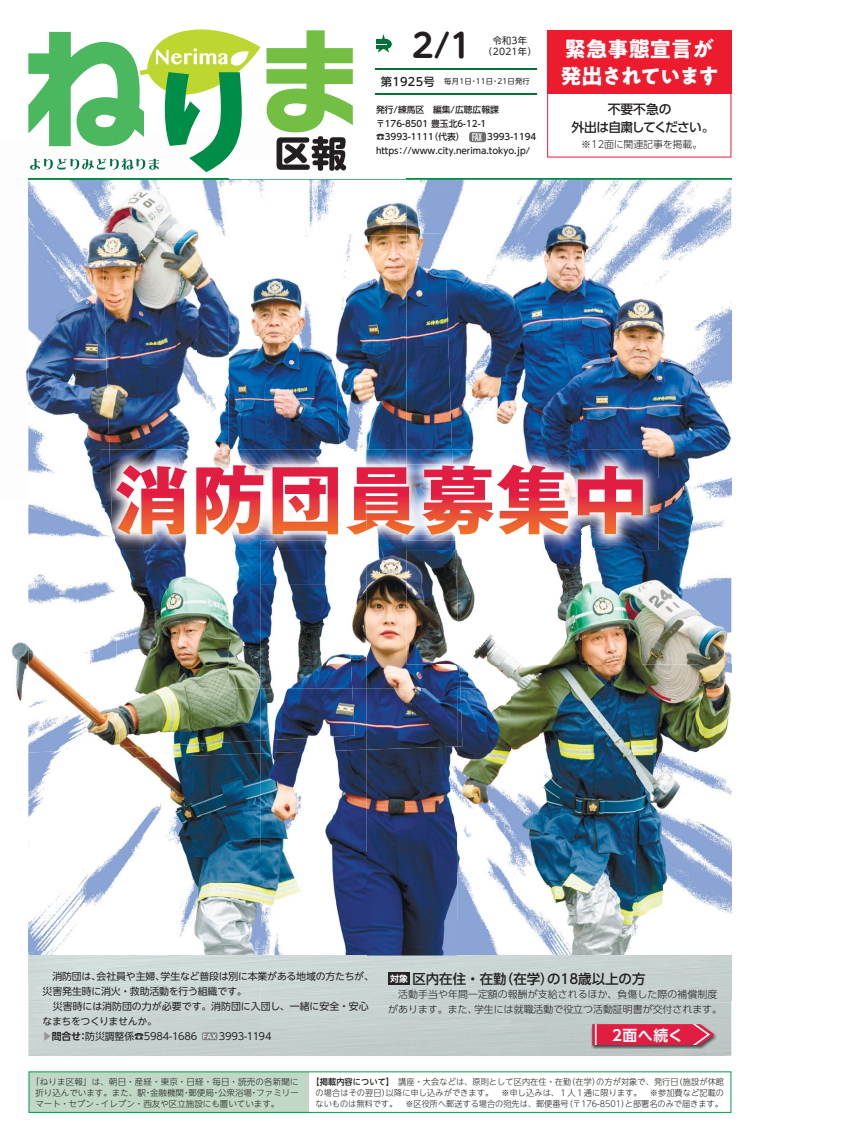
<style>
.page{position:relative;width:842px;height:1137px;background:#fff}
.page>*{position:absolute;margin:0;border:0;box-sizing:border-box;transform-origin:0 0}
.t1{font:32.5px "UD Shin M Go Pro De Bold 90 pv RKSJ H";color:#231f20}
.t2{font:21.3px/27.6px "PA1 Gothic Std Bold 90 pv RKSJ H";letter-spacing:-.015em;color:#fff}
.t3{font:14.9px "UD Shin Go NT Pr 6 De Bold 90 pv RKSJ H";letter-spacing:.035em;color:#fff}
.t4{font:13.5px "UD Shin Go Pro Medium 90 pv RKSJ H";color:#231f20}
.t5{font:12.8px/17.7px "UD Shin Go Pro Medium 90 pv RKSJ H";letter-spacing:-.045em;color:#231f20;text-align:center}
.t6{font:11.3px "UD Shin M Go Pro Medium 90 pv RKSJ H";letter-spacing:.025em;color:#231f20}
.t7{font:9.9px/14.9px "UD Shin Go NT Pro Regular 90 pv RKSJ H";letter-spacing:-.02em;color:#262324}
.t8{font:9.9px/14.9px "UD Shin Go Pro Light 90 pv RKSJ H";color:#231f20;text-align:center}
.t9{font:9.2px/10.6px "UD Shin M Go Pro Regular 90 pv RKSJ H";letter-spacing:.025em;color:#231f20;text-align:center}
.t10{font:8.9px/13.5px "UD Shin Go NT Pr 6 Medium 90 pv RKSJ H";color:#231f20}
.t11{font:8.5px/10.6px "UD Shin Go NT Pr 6 Light 90 pv RKSJ H";color:#231f20;text-align:center;scale:.96 1}
.t12{font:8.5px/10.6px "UD Shin Go NT Pr 6 Light 90 pv RKSJ H";color:#231f20;text-align:justify}
.t13{font:7.4px "UD Shin M Go Pro Regular 90 pv RKSJ H";letter-spacing:.025em;color:#231f20}
.s1{font-family:"UD Shin Go NT Pro De Bold 90 pv RKSJ H";color:#939598}
.s2{font-family:"UD Shin Go NT Pro De Bold 90 pv RKSJ H"}
.s3{font-family:"UD Shin M Go Pr 6 Medium 90 pv RKSJ H";font-size:6.6px;color:#fff}
.s4{font-family:"UD Shin Go Pr 6 De Bold 90 pv RKSJ H";font-size:8.9px;color:#fff}
.s5{font-family:"UD Shin Go NT Pr 6 Medium 90 pv RKSJ H"}
</style>
<div class="page">
<img style="left:28px;top:172px;width:201px;height:7px">
<img style="left:25px;top:366px;width:3px;height:26px">
<img style="left:11px;top:642px;width:17px;height:59px">
<img style="left:28px;top:180px;width:100px;height:320px">
<img style="left:128px;top:180px;width:101px;height:62px">
<img style="left:28px;top:179px;width:298px;height:1px">
<img style="left:106px;top:345px;width:91px;height:104px">
<img style="left:197px;top:241px;width:32px;height:208px">
<img style="left:102px;top:242px;width:95px;height:103px">
<img style="left:581px;top:178px;width:151px;height:25px">
<img style="left:731px;top:207px;width:1px;height:20px">
<img style="left:581px;top:179px;width:150px;height:84px">
<img style="left:326px;top:179px;width:80px;height:55px">
<img style="left:337px;top:306px;width:69px;height:143px">
<img style="left:341px;top:234px;width:65px;height:72px">
<img style="left:229px;top:180px;width:100px;height:57px">
<img style="left:229px;top:343px;width:111px;height:106px">
<img style="left:229px;top:278px;width:83px;height:65px">
<img style="left:406px;top:178px;width:175px;height:69px">
<img style="left:452px;top:247px;width:59px;height:202px">
<img style="left:511px;top:247px;width:70px;height:16px">
<img style="left:406px;top:179px;width:175px;height:1px">
<img style="left:406px;top:233px;width:46px;height:216px">
<img style="left:731px;top:302px;width:1px;height:372px">
<img style="left:581px;top:263px;width:120px;height:215px">
<img style="left:701px;top:302px;width:30px;height:198px">
<img style="left:658px;top:478px;width:43px;height:36px">
<img style="left:488px;top:263px;width:93px;height:186px">
<div style="left:29px;top:1072px;width:280px;height:40px;background:#c1d8c5"></div>
<div style="left:28px;top:1071px;width:703px;height:42px;border:1px solid #009d4a"></div>
<img style="left:101px;top:449px;width:8px;height:51px">
<img style="left:109px;top:449px;width:120px;height:51px">
<img style="left:229px;top:449px;width:352px;height:15px">
<img style="left:581px;top:449px;width:77px;height:101px">
<img style="left:116px;top:464px;width:204px;height:1px">
<img style="left:453px;top:464px;width:190px;height:71px">
<img style="left:28px;top:753px;width:133px;height:202px">
<img style="left:161px;top:758px;width:99px;height:197px">
<img style="left:120px;top:742px;width:140px;height:16px">
<img style="left:28px;top:636px;width:88px;height:117px">
<img style="left:28px;top:504px;width:85px;height:100px">
<img style="left:116px;top:649px;width:115px;height:99px">
<img style="left:231px;top:688px;width:29px;height:54px">
<img style="left:113px;top:550px;width:116px;height:99px">
<img style="left:229px;top:550px;width:31px;height:138px">
<img style="left:101px;top:500px;width:10px;height:50px">
<img style="left:111px;top:500px;width:5px;height:50px">
<img style="left:510px;top:664px;width:221px;height:291px">
<img style="left:641px;top:514px;width:90px;height:150px">
<img style="left:581px;top:550px;width:60px;height:114px">
<img style="left:510px;top:550px;width:71px;height:138px">
<img style="left:457px;top:551px;width:31px;height:137px">
<img style="left:543px;top:535px;width:38px;height:15px">
<img style="left:366px;top:749px;width:91px;height:206px">
<img style="left:366px;top:688px;width:91px;height:61px">
<img style="left:352px;top:550px;width:75px;height:138px">
<img style="left:427px;top:664px;width:30px;height:24px">
<img style="left:406px;top:550px;width:51px;height:114px">
<img style="left:116px;top:465px;width:378px;height:85px">
<img style="left:260px;top:753px;width:106px;height:202px">
<img style="left:260px;top:688px;width:106px;height:65px">
<img style="left:260px;top:688px;width:95px;height:52px">
<img style="left:260px;top:585px;width:92px;height:103px">
<img style="left:260px;top:550px;width:67px;height:35px">
<img style="left:457px;top:688px;width:53px;height:267px">
<img style="left:457px;top:688px;width:5px;height:58px">
<img style="left:457px;top:595px;width:3px;height:69px">
<img style="left:488px;top:541px;width:22px;height:211px">
<svg style="left:28px;top:29px;width:325px;height:143px"></svg>
<div style="left:383px;top:40px;width:9px;height:9px;background:#007236;border-radius:50%"></div>
<svg style="left:376px;top:34px;width:13px;height:19px"></svg>
<hr style="left:375px;top:93px;width:162px;height:2px;background:#007236">
<hr style="left:375px;top:68px;width:162px;height:2px;background:#007236">
<div style="left:469px;top:132px;width:17px;height:10px;background:#6d6e70;border-radius:3px"></div>
<div style="left:547px;top:30px;width:184px;height:64px;background:#ed1b2e"></div>
<div style="left:510px;top:955px;width:221px;height:46px;background:#c7d1d0"></div>
<div style="left:260px;top:955px;width:250px;height:74px;background:#cad4d3"></div>
<img style="left:591px;top:1022px;width:127px;height:27px">
<svg style="left:592px;top:1024px;width:123px;height:21px;background:#de2e4f"></svg>
<div style="left:388px;top:972px;width:22px;height:13px;background:#262324"></div>
<div style="left:202px;top:1032px;width:15px;height:8px;background:#808285;border-radius:2px"></div>
<h1 class="t1" style="left:412px;top:34px;width:61px">2/1</h1>
<h3 class="t6" style="left:381px;top:78px;width:56px">第1925号</h3>
<p class="t9" style="left:483px;top:36px;width:55px">令和3年（2021年）</p>
<p class="t13" style="left:444px;top:79px;width:87px">毎月1日・11日・21日発行</p>
<p class="t10" style="left:376px;top:105px;width:136px">発行/練馬区　編集/広聴広報課 　〒176-8501 豊玉北6-12-1　☎3993-1111（代表）</p>
<p class="t10" style="left:376px;top:131px;width:162px;text-indent:111px">3993-1194 https：//www.city.nerima.tokyo.jp/</p>
<h2 class="t2" style="left:560px;top:38px;width:161px">緊急事態宣言が発出されています</h2>
<h3 class="t5" style="left:572px;top:102px;width:144px">不要不急の<br>外出は自粛してください。</h3>
<p class="t8" style="left:581px;top:138px;width:122px">※12面に関連記事を掲載。</p>
<p class="t7" style="left:42px;top:970px;width:333px;text-indent:10px">消防団は、会社員や主婦、学生など普段は別に本業がある地域の方たちが、災害発生時に消火・救助活動を行う組織です。<br>　災害時には消防団の力が必要です。消防団に入団し、一緒に安全・安心なまちをつくりませんか。<br><span class="s1">▶</span><span class="s2">問合せ：</span>防災調整係☎5984-1686 <span class="s3">FAX</span> 3993-1194</p>
<h3 class="t4" style="left:390px;top:973px;width:257px"><span class="s4">対象</span>区内在住・在勤（在学）の18歳以上の方</h3>
<p class="t8" style="left:388px;top:988px;width:335px">活動手当や年間一定額の報酬が支給されるほか、負傷した際の補償制度<br>があります。また、学生には就職活動で役立つ活動証明書が交付されます。</p>
<h3 class="t3" style="left:612px;top:1029px;width:72px">2面へ続く</h3>
<p class="t12" style="left:35px;top:1078px;width:265px;text-indent:-4px">「ねりま区報」は、朝日・産経・東京・日経・毎日・読売の各新聞に折り込んでいます。また、駅・金融機関・郵便局・公衆浴場・ファミリーマート・セブン - イレブン・西友や区立施設にも置いています。</p>
<p class="t11" style="left:312px;top:1078px;width:431px"><span class="s5">【掲載内容について】</span>　講座・大会などは、原則として区内在住・在勤（在学）の方が対象で、発行日（施設が休館の場合はその翌日）以降に申し込みができます。　※申し込みは、１人１通に限ります。　※参加費など記載のないものは無料です。　※区役所へ郵送する場合の宛先は、郵便番号（〒176-8501）と部署名のみで届きます。</p>
</div>
